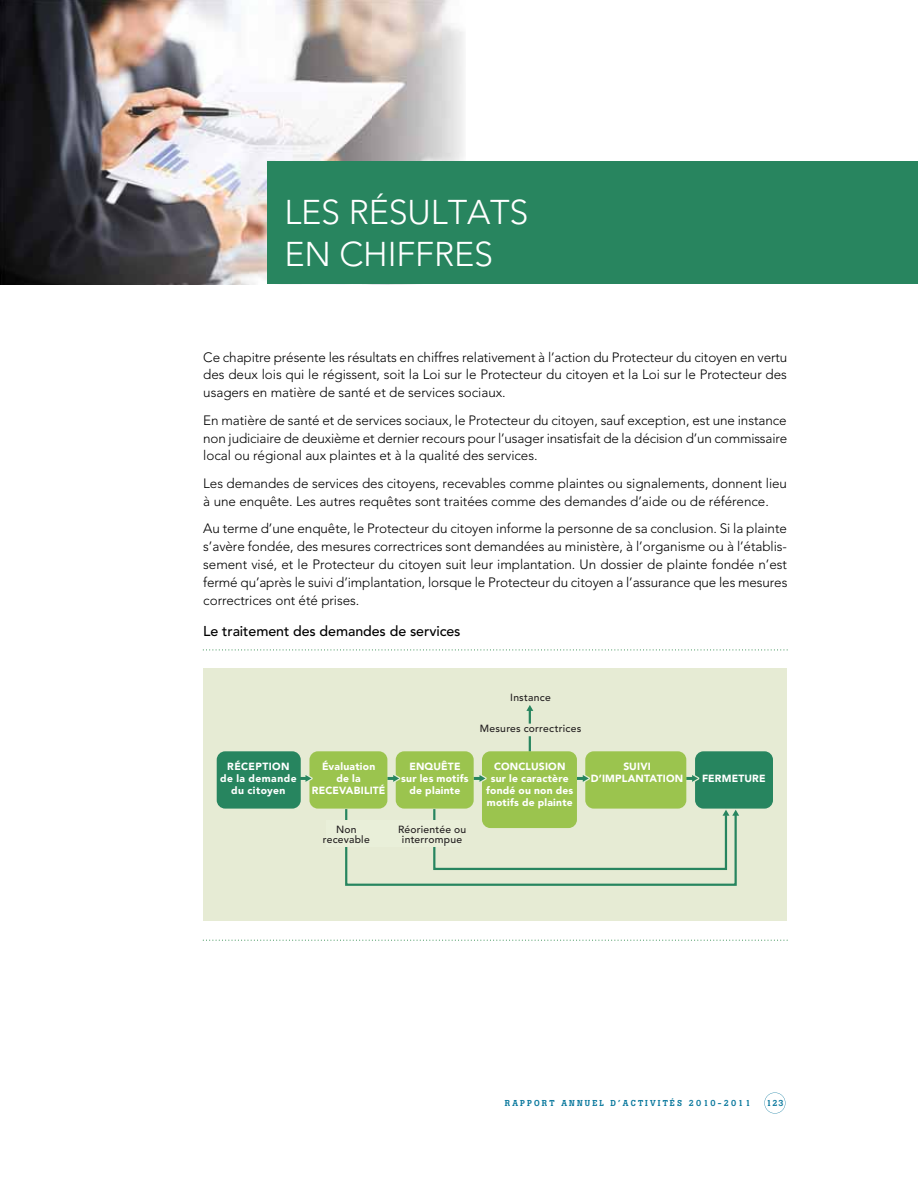
<style>
.page{position:relative;width:918px;height:1188px;background:#fff}
.page>*{position:absolute;margin:0;border:0;box-sizing:border-box;transform-origin:0 0}
.t1{font:300 34.05px/42.6px "Avenir";letter-spacing:-.005em;color:#fff}
.t2{font:500 14.25px "Avenir";letter-spacing:-.005em;color:#000}
.t3{font:300 13.5px/17.7px "Avenir";letter-spacing:-.005em;color:#000;text-align:justify}
.t4{font:900 10.35px/12.1px "Avenir";letter-spacing:.02em;color:#fff;text-align:center}
.t5{font:500 10.35px/9.8px "Avenir";letter-spacing:.025em;color:#231f20;text-align:center}
.t6{font:500 8.55px "Boton";letter-spacing:.25em;color:#09789d}
</style>
<div class="page">
<svg style="left:203px;top:649px;width:585px;height:1px"></svg>
<div style="left:203px;top:669px;width:583px;height:252px;background:#e6ebd4"></div>
<div style="left:695px;top:751px;width:78px;height:58px;background:#27855f;border-radius:8px"></div>
<svg style="left:686px;top:774px;width:13px;height:9px"></svg>
<div style="left:585px;top:751px;width:101px;height:58px;background:#9bc44e;border-radius:8px"></div>
<svg style="left:345px;top:807px;width:394px;height:79px"></svg>
<svg style="left:529px;top:736px;width:2px;height:15px"></svg>
<svg style="left:526px;top:705px;width:7px;height:19px"></svg>
<div style="left:326px;top:821px;width:133px;height:26px;background:#e9efd9"></div>
<svg style="left:577px;top:774px;width:13px;height:9px"></svg>
<div style="left:482px;top:751px;width:95px;height:77px;background:#9bc44e;border-radius:8px"></div>
<svg style="left:474px;top:775px;width:13px;height:7px"></svg>
<div style="left:396px;top:751px;width:78px;height:58px;background:#9bc44e;border-radius:8px"></div>
<svg style="left:387px;top:774px;width:13px;height:9px"></svg>
<div style="left:309px;top:751px;width:78px;height:58px;background:#9bc44e;border-radius:8px"></div>
<svg style="left:301px;top:774px;width:12px;height:9px"></svg>
<div style="left:217px;top:751px;width:84px;height:58px;background:#27855f;border-radius:8px"></div>
<svg style="left:203px;top:940px;width:585px;height:1px"></svg>
<svg style="left:764px;top:1093px;width:21px;height:21px"></svg>
<img style="left:0;top:0;width:464px;height:284px">
<div style="left:267px;top:161px;width:651px;height:123px;background:#28855f"></div>
<h1 class="t1" style="left:284px;top:191px;width:246px">LES RÉSULTATS<br>EN CHIFFRES</h1>
<p class="t3" style="left:203px;top:348px;width:586px">Ce chapitre présente les résultats en chiffres relativement à l’action du Protecteur du citoyen en vertu des deux lois qui le régissent, soit la Loi sur le Protecteur du citoyen et la Loi sur le Protecteur des usagers en matière de santé et de services sociaux.</p>
<p class="t3" style="left:203px;top:411px;width:585px">En matière de santé et de services sociaux, le Protecteur du citoyen, sauf exception, est une instance non judiciaire de deuxième et dernier recours pour l’usager insatisfait de la décision d’un commissaire local ou régional aux plaintes et à la qualité des services.</p>
<p class="t3" style="left:203px;top:474px;width:585px">Les demandes de services des citoyens, recevables comme plaintes ou signalements, donnent lieu à une enquête. Les autres requêtes sont traitées comme des demandes d’aide ou de référence.</p>
<p class="t3" style="left:203px;top:520px;width:586px">Au terme d’une enquête, le Protecteur du citoyen informe la personne de sa conclusion. Si la plainte s’avère fondée, des mesures correctrices sont demandées au ministère, à l’organisme ou à l’établis&shy;sement visé, et le Protecteur du citoyen suit leur implantation. Un dossier de plainte fondée n’est fermé qu’après le suivi d’implantation, lorsque le Protecteur du citoyen a l’assurance que les mesures correctrices ont été prises.</p>
<p class="t2" style="left:203px;top:623px;width:259px">Le traitement des demandes de services</p>
<p class="t4" style="left:220px;top:760px;width:78px">RÉCEPTION de la demande du citoyen</p>
<p class="t4" style="left:312px;top:760px;width:75px">Évaluation<br>de la<br>RECEVABILITÉ</p>
<p class="t4" style="left:401px;top:760px;width:69px">ENQUÊTE sur les motifs de plainte</p>
<p class="t5" style="left:323px;top:825px;width:49px">Non recevable</p>
<p class="t5" style="left:398px;top:825px;width:70px">Réorientée ou interrompue</p>
<p class="t5" style="left:510px;top:693px;width:42px">Instance</p>
<p class="t5" style="left:480px;top:724px;width:103px">Mesures correctrices</p>
<p class="t4" style="left:486px;top:760px;width:89px">CONCLUSION sur le caractère fondé ou non des motifs de plainte</p>
<p class="t4" style="left:591px;top:760px;width:94px">SUIVI<br>D’IMPLANTATION</p>
<p class="t4" style="left:702px;top:772px;width:65px">FERMETURE</p>
<p class="t6" style="left:505px;top:1098px;width:247px">RAPPORT ANNUEL D’ACTIVITÉS 2010-2011</p>
<p class="t6" style="left:766px;top:1098px;width:19px">123</p>
</div>
